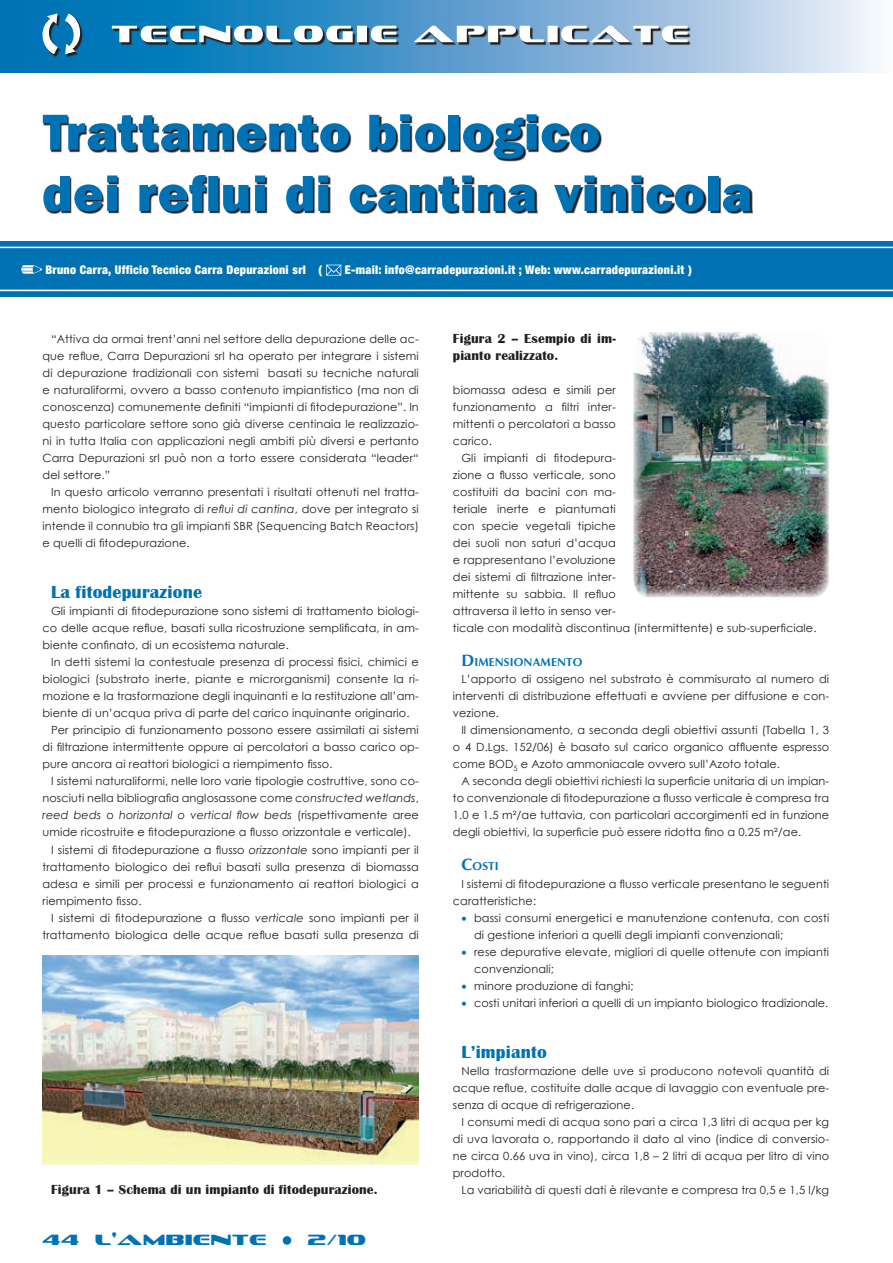
<style>
.page{position:relative;width:893px;height:1263px;background:#fff}
.page>*{position:absolute;margin:0;border:0;box-sizing:border-box;transform-origin:0 0}
.t1{font:51px/61.2px "ITC Franklin Gothic Std Hvy";letter-spacing:.02em;color:#0072b4}
.t2{font:700 18px "Britannic";letter-spacing:.01em;color:#0072b4}
.t3{font:15px "Sofachrome";letter-spacing:.05em;color:#0072b4}
.t4{font:700 13.5px/17px "Britannic";letter-spacing:.01em;color:#231f20}
.t5{font:900 condensed 12px "Helvetica Neue LT Std";letter-spacing:.025em;color:#fff}
.t6{font:700 11.55px "Optima LT Std";letter-spacing:.015em;color:#0072b4}
.t7{font:11.25px/17px "Century Gothic";letter-spacing:.01em;color:#231f20;text-align:justify}
.t8{font:italic 11.25px "Century Gothic";letter-spacing:.01em;color:#231f20}
.s1{font-style:italic}
.s2{font-style:normal}
.s3{font-size:16.5px}
.s4{color:#0072b4}
</style>
<div class="page">
<svg style="left:0;top:0;width:879px;height:72px;background:#72add5"></svg>
<svg style="left:283px;top:1236px;width:8px;height:9px"></svg>
<svg style="left:44px;top:15px;width:647px;height:42px;background:#4894c6"></svg>
<svg style="left:43px;top:13px;width:644px;height:41px"></svg>
<div style="left:0;top:241px;width:893px;height:55px;background:#0072b4"></div>
<svg style="left:21px;top:265px;width:21px;height:9px"></svg>
<svg style="left:326px;top:265px;width:15px;height:11px"></svg>
<hr style="left:0;top:247px;width:893px;height:1px;background:#fff">
<hr style="left:0;top:290px;width:893px;height:1px;background:#fff">
<svg style="left:44px;top:116px;width:709px;height:98px"></svg>
<img style="left:43px;top:955px;width:376px;height:209px">
<img style="left:633px;top:332px;width:196px;height:265px">
<h1 class="t1" style="left:43px;top:102px;width:710px">Trattamento biologico<br>dei reflui di cantina vinicola</h1>
<p class="t5" style="left:45px;top:262px;width:278px">Bruno Carra, Ufficio Tecnico Carra Depurazioni srl (</p>
<p class="t5" style="left:345px;top:262px;width:349px">E-mail: info@carradepurazioni.it ; Web: www.carradepurazioni.it )</p>
<p class="t7" style="left:43px;top:330px;width:378px;text-indent:9px">“Attiva da ormai trent’anni nel settore della depurazione delle ac&shy;que reflue, Carra Depurazioni srl ha operato per integrare i sistemi di depurazione tradizionali con sistemi basati su tecniche naturali e naturaliformi, ovvero a basso contenuto impiantistico (ma non di conoscenza) comunemente definiti “impianti di fitodepurazione”. In questo particolare settore sono già diverse centinaia le realizzazio&shy;ni in tutta Italia con applicazioni negli ambiti più diversi e pertanto Carra Depurazioni srl può non a torto essere considerata “leader“ del settore.”</p>
<p class="t7" style="left:43px;top:484px;width:378px;text-indent:9px">In questo articolo verranno presentati i risultati ottenuti nel tratta&shy;mento biologico integrato di <span class="s1">reflui di cantina</span>, dove per integrato si intende il connubio tra gli impianti SBR (Sequencing Batch Reactors) e quelli di fitodepurazione.</p>
<h2 class="t2" style="left:51px;top:582px;width:153px">La fitodepurazione</h2>
<p class="t7" style="left:43px;top:603px;width:378px;text-indent:9px">Gli impianti di fitodepurazione sono sistemi di trattamento biologi&shy;co delle acque reflue, basati sulla ricostruzione semplificata, in am&shy;biente confinato, di un ecosistema naturale.</p>
<p class="t7" style="left:51px;top:654px;width:369px">In detti sistemi la contestuale presenza di processi fisici, chimici e</p>
<p class="t7" style="left:43px;top:671px;width:378px">biologici (substrato inerte, piante e microrganismi) consente la ri-</p>
<p class="t7" style="left:43px;top:688px;width:378px">mozione e la trasformazione degli inquinanti e la restituzione all’am-</p>
<p class="t7" style="left:43px;top:705px;width:368px">biente di un’acqua priva di parte del carico inquinante originario.</p>
<p class="t7" style="left:51px;top:722px;width:369px">Per principio di funzionamento possono essere assimilati ai sistemi</p>
<p class="t7" style="left:43px;top:739px;width:378px">di filtrazione intermittente oppure ai percolatori a basso carico op-</p>
<p class="t7" style="left:43px;top:756px;width:291px">pure ancora ai reattori biologici a riempimento fisso.</p>
<p class="t7" style="left:51px;top:773px;width:369px">I sistemi naturaliformi, nelle loro varie tipologie costruttive, sono co-</p>
<p class="t7" style="left:43px;top:790px;width:378px">nosciuti nella bibliografia anglosassone come <span class="s1">constructed wetlands</span>,</p>
<p class="t8" style="left:43px;top:808px;width:378px">reed beds <span class="s2">o</span> horizontal o vertical flow beds <span class="s2">(rispettivamente aree</span></p>
<p class="t7" style="left:43px;top:824px;width:370px">umide ricostruite e fitodepurazione a flusso orizzontale e verticale).</p>
<p class="t7" style="left:51px;top:841px;width:369px">I sistemi di fitodepurazione a flusso <span class="s1">orizzontale</span> sono impianti per il</p>
<p class="t7" style="left:43px;top:858px;width:378px">trattamento biologico dei reflui basati sulla presenza di biomassa</p>
<p class="t7" style="left:43px;top:875px;width:378px">adesa e simili per processi e funzionamento ai reattori biologici a</p>
<p class="t7" style="left:43px;top:892px;width:100px">riempimento fisso.</p>
<p class="t7" style="left:51px;top:909px;width:369px">I sistemi di fitodepurazione a flusso <span class="s1">verticale</span> sono impianti per il</p>
<p class="t7" style="left:43px;top:926px;width:378px">trattamento biologica delle acque reflue basati sulla presenza di</p>
<p class="t4" style="left:51px;top:1181px;width:328px">Figura 1 – Schema di un impianto di fitodepurazione.</p>
<h3 class="t3" style="left:43px;top:1232px;width:225px">44 L’AMBIENTE</h3>
<h3 class="t3" style="left:308px;top:1232px;width:59px">2/10</h3>
<p class="t4" style="left:453px;top:330px;width:164px">Figura 2 – Esempio di im&shy;pianto realizzato.</p>
<p class="t7" style="left:453px;top:381px;width:165px">biomassa adesa e simili per funzionamento a filtri inter&shy;mittenti o percolatori a basso carico.</p>
<p class="t7" style="left:453px;top:450px;width:365px;text-align:left;text-indent:9px">Gli impianti di fitodepura-<br>zione a flusso verticale, sono<br>costituiti da bacini con ma-<br>teriale inerte e piantumati<br>con specie vegetali tipiche<br>dei suoli non saturi d’acqua<br>e rappresentano l’evoluzione<br>dei sistemi di filtrazione inter-<br>mittente su sabbia. Il refluo<br>attraversa il letto in senso ver-<br>ticale con modalità discontinua (intermittente) e sub-superficiale.</p>
<p class="t6" style="left:461px;top:656px;width:122px"><span class="s3">D</span>IMENSIONAMENTO</p>
<p class="t7" style="left:453px;top:671px;width:378px;text-indent:9px">L’apporto di ossigeno nel substrato è commisurato al numero di interventi di distribuzione effettuati e avviene per diffusione e con&shy;vezione.</p>
<p class="t7" style="left:453px;top:722px;width:378px;text-indent:9px">Il dimensionamento, a seconda degli obiettivi assunti (Tabella 1, 3 o 4 D.Lgs. 152/06) è basato sul carico organico affluente espresso come BOD<sub>5</sub> e Azoto ammoniacale ovvero sull’Azoto totale.</p>
<p class="t7" style="left:453px;top:773px;width:378px;text-indent:9px">A seconda degli obiettivi richiesti la superficie unitaria di un impian&shy;to convenzionale di fitodepurazione a flusso verticale è compresa tra 1.0 e 1.5 m²/ae tuttavia, con particolari accorgimenti ed in funzione degli obiettivi, la superficie può essere ridotta fino a 0.25 m²/ae.</p>
<p class="t6" style="left:461px;top:860px;width:39px"><span class="s3">C</span>OSTI</p>
<p class="t7" style="left:453px;top:875px;width:378px;text-indent:9px">I sistemi di fitodepurazione a flusso verticale presentano le seguenti caratteristiche:</p>
<p class="t7" style="left:474px;top:909px;width:357px;text-indent:-13px"><span class="s4">•</span> bassi consumi energetici e manutenzione contenuta, con costi di gestione inferiori a quelli degli impianti convenzionali;</p>
<p class="t7" style="left:474px;top:943px;width:357px;text-indent:-13px"><span class="s4">•</span> rese depurative elevate, migliori di quelle ottenute con impianti convenzionali;</p>
<p class="t7" style="left:461px;top:977px;width:174px"><span class="s4">•</span> minore produzione di fanghi;</p>
<p class="t7" style="left:461px;top:994px;width:368px"><span class="s4">•</span> costi unitari inferiori a quelli di un impianto biologico tradizionale.</p>
<h2 class="t2" style="left:461px;top:1041px;width:87px">L’impianto</h2>
<p class="t7" style="left:453px;top:1062px;width:378px;text-indent:9px">Nella trasformazione delle uve si producono notevoli quantità di acque reflue, costituite dalle acque di lavaggio con eventuale pre&shy;senza di acque di refrigerazione.</p>
<p class="t7" style="left:453px;top:1113px;width:378px;text-indent:9px">I consumi medi di acqua sono pari a circa 1,3 litri di acqua per kg di uva lavorata o, rapportando il dato al vino (indice di conversio&shy;ne circa 0.66 uva in vino), circa 1,8 – 2 litri di acqua per litro di vino prodotto.</p>
<p class="t7" style="left:461px;top:1181px;width:369px">La variabilità di questi dati è rilevante e compresa tra 0,5 e 1,5 l/kg</p>
</div>
